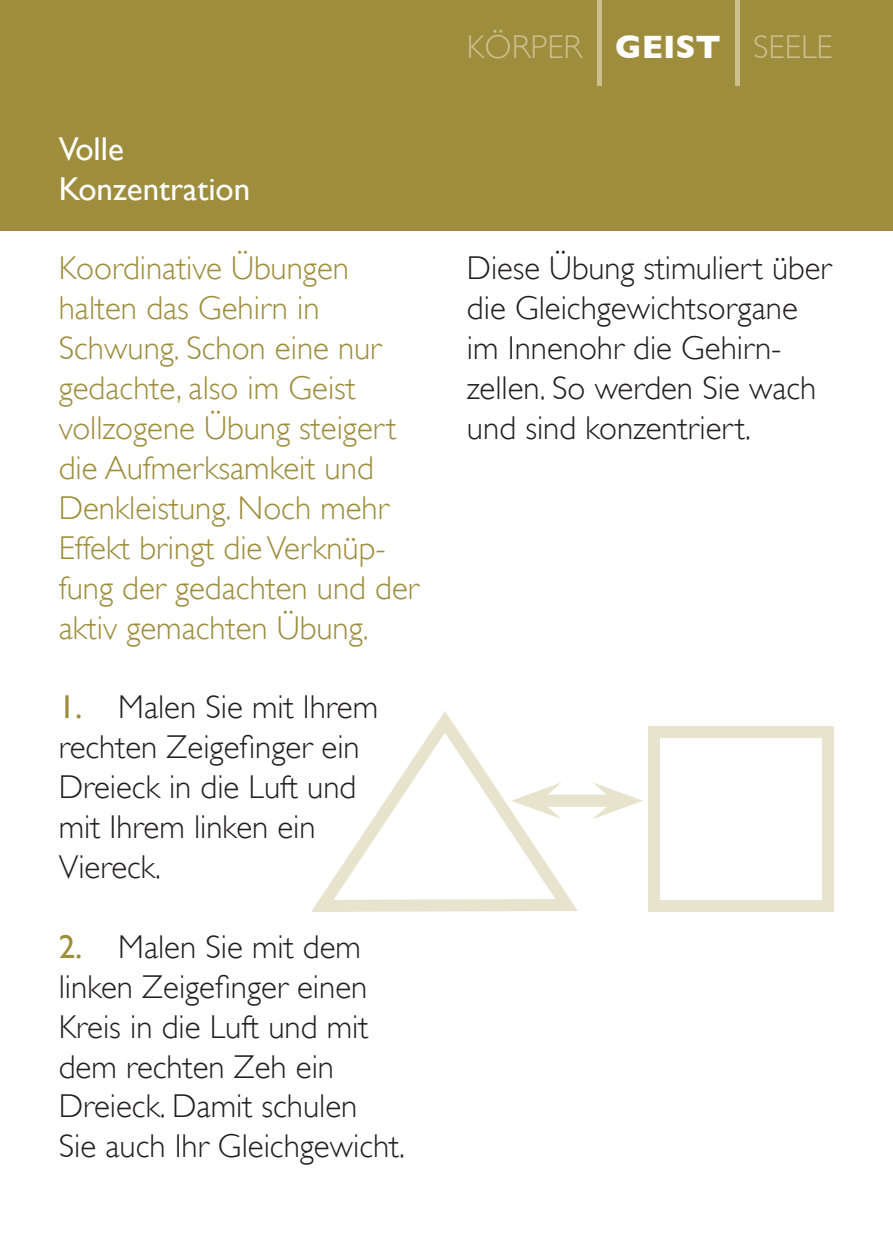
<style>
.page{position:relative;width:893px;height:1259px;background:#fff}
.page>*{position:absolute;margin:0;border:0;box-sizing:border-box;transform-origin:0 0}
.t1{font:120px "Gill Sans";color:#cbbf90;scale:.5 1}
.t2{font:300 33px/39.9px "Gill Sans";color:#231f20}
.t3{font:300 33px/39.9px "Gill Sans";color:#9d8d3d}
.t4{font:33px/39.9px "Gill Sans";color:#fff}
.t5{font:300 33px "Gill Sans";color:#cbbf90}
.t6{font:700 33px "Gill Sans";color:#fff}
.s1{font-weight:400;color:#9d8d3d}
</style>
<div class="page">
<div style="left:0;top:0;width:893px;height:230px;background:#9d8d3d"></div>
<div style="left:648px;top:726px;width:186px;height:186px;border:12px solid #e8e3cd"></div>
<svg style="left:311px;top:711px;width:272px;height:201px"></svg>
<div style="left:541px;top:795px;width:73px;height:12px;background:#e8e3cd"></div>
<svg style="left:593px;top:782px;width:50px;height:37px"></svg>
<svg style="left:511px;top:782px;width:51px;height:37px"></svg>
<p class="t4" style="left:59px;top:128px;width:193px">Volle<br>Konzentration</p>
<p class="t3" style="left:59px;top:248px;width:362px">Koordinative Übungen halten das Gehirn in<br>Schwung. Schon eine nur gedachte, also im Geist vollzogene Übung steigert die Aufmerksamkeit und<br>Denkleistung. Noch mehr<br>Effekt bringt die Verknüp&shy;fung der gedachten und der aktiv gemachten Übung.</p>
<p class="t2" style="left:59px;top:687px;width:321px"><span class="s1">1.</span> Malen Sie mit Ihrem rechten Zeigefinger ein<br>Dreieck in die Luft und mit Ihrem linken ein<br>Viereck.</p>
<p class="t2" style="left:59px;top:927px;width:348px"><span class="s1">2.</span> Malen Sie mit dem linken Zeigefinger einen<br>Kreis in die Luft und mit dem rechten Zeh ein<br>Dreieck. Damit schulen<br>Sie auch Ihr Gleichgewicht.</p>
<p class="t5" style="left:467px;top:28px;width:117px">KÖRPER</p>
<h1 class="t1" style="left:591px;top:-53px;width:33px">|</h1>
<p class="t6" style="left:615px;top:28px;width:107px">GEIST</p>
<h1 class="t1" style="left:729px;top:-53px;width:33px">|</h1>
<p class="t5" style="left:753px;top:28px;width:81px">SEELE</p>
<p class="t2" style="left:467px;top:248px;width:366px">Diese Übung stimuliert über die Gleichgewichtsorgane im Innenohr die Gehirn&shy;zellen. So werden Sie wach und sind konzentriert.</p>
</div>
